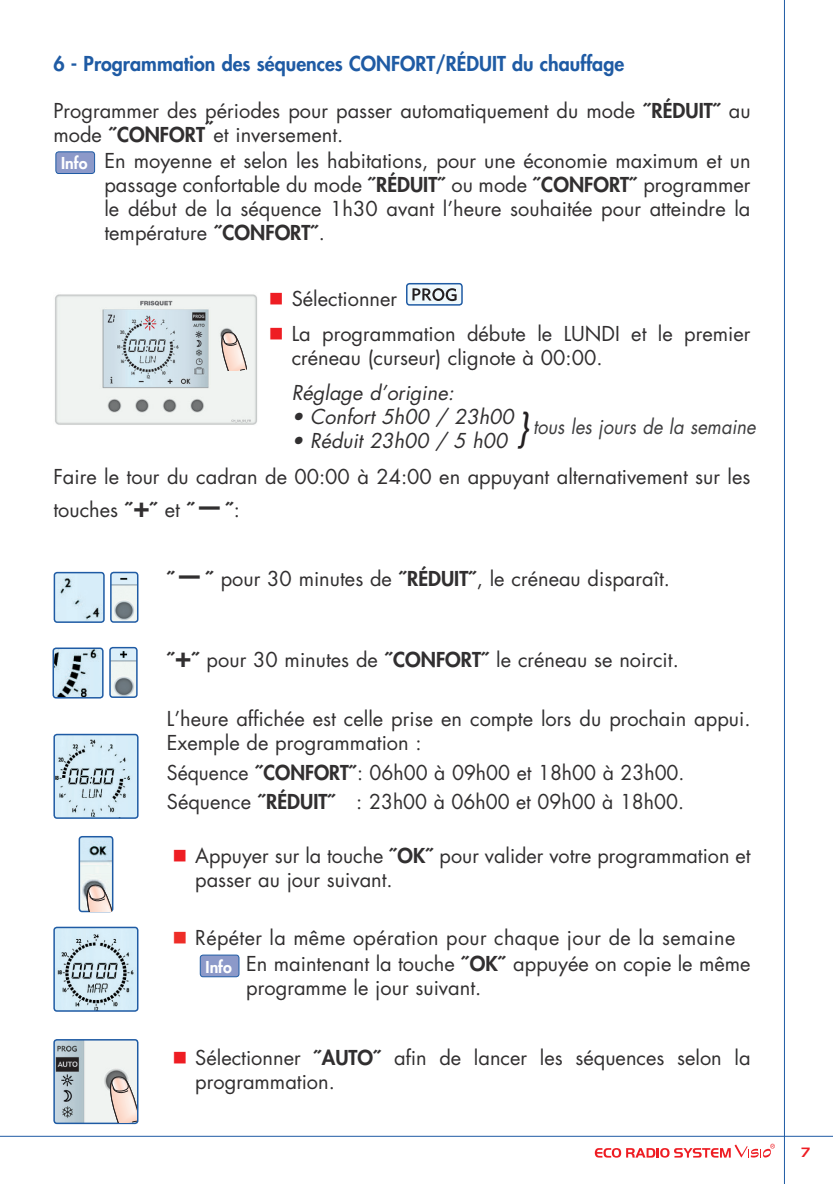
<style>
.page{position:relative;width:833px;height:1184px;background:#fff}
.page>*{position:absolute;margin:0;border:0;box-sizing:border-box;transform-origin:0 0}
.txt2{font:20px/24px "Futura Std";color:#312f30}
.texte{font:20px/24px "Futura Std";color:#312f30}
.titre2{font:800 20px "Futura Std";color:#1f5ba4}
.txt2-2{font:italic 20px "Futura Std";color:#312f30}
.txt2-3{font:20px "Futura Std";letter-spacing:.02em;color:#312f30}
.txt2-4{font:italic 20px "Futura Std";color:#3e3e3f;scale:.92 1}
.t1{font:800 16px "Futura Std";color:#fff}
.t2{font:700 14px "Handel Gothic EF";color:#ee1d23}
.s1{font-weight:800}
.s2{color:#ee1d23}
.s3{font-weight:800;font-size:28px}
.s4{font-size:36px;color:#231f20}
.s5{color:#ee2d28}
</style>
<div class="page">
<hr style="left:783px;top:0;width:1px;height:1184px;background:#1f5ba4">
<hr style="left:0;top:1136px;width:832px;height:1px;background:#1f5ba4">
<svg style="left:594px;top:1144px;width:180px;height:14px"></svg>
<div style="left:56px;top:152px;width:39px;height:21px;background:#8c99c9;border-radius:3px"></div>
<div style="left:55px;top:151px;width:40px;height:23px;border:1px solid #1f5ba4;border-radius:3px"></div>
<svg style="left:409px;top:286px;width:50px;height:17px"></svg>
<div style="left:406px;top:283px;width:56px;height:23px;border:2px solid #1f5ba4;border-radius:3px"></div>
<div style="left:200px;top:955px;width:39px;height:22px;background:#8c99c9;border-radius:3px"></div>
<div style="left:200px;top:954px;width:39px;height:23px;border:1px solid #1f5ba4;border-radius:3px"></div>
<img style="left:56px;top:734px;width:82px;height:82px">
<div style="left:53px;top:734px;width:85px;height:85px;border:2px solid #1f5ba4;border-radius:3px"></div>
<img style="left:56px;top:927px;width:82px;height:82px">
<div style="left:53px;top:927px;width:85px;height:85px;border:2px solid #1f5ba4;border-radius:3px"></div>
<img style="left:82px;top:839px;width:28px;height:46px">
<div style="left:79px;top:836px;width:34px;height:76px;border:2px solid #1f5ba4;border-radius:3px"></div>
<img style="left:56px;top:1042px;width:79px;height:79px">
<div style="left:53px;top:1039px;width:85px;height:85px;border:2px solid #1f5ba4;border-radius:3px"></div>
<img style="left:57px;top:575px;width:45px;height:45px">
<div style="left:54px;top:572px;width:51px;height:51px;border:2px solid #1f5ba4;border-radius:3px"></div>
<img style="left:113px;top:572px;width:25px;height:48px">
<div style="left:110px;top:572px;width:28px;height:51px;border:2px solid #1f5ba4;border-radius:3px"></div>
<img style="left:55px;top:650px;width:46px;height:45px">
<div style="left:52px;top:647px;width:52px;height:51px;border:2px solid #1f5ba4;border-radius:3px"></div>
<img style="left:112px;top:650px;width:23px;height:45px">
<div style="left:109px;top:647px;width:29px;height:51px;border:2px solid #1f5ba4;border-radius:3px"></div>
<svg style="left:103px;top:1077px;width:34px;height:46px"></svg>
<svg style="left:80px;top:885px;width:31px;height:26px"></svg>
<img style="left:55px;top:294px;width:202px;height:131px">
<svg style="left:215px;top:332px;width:32px;height:38px"></svg>
<svg style="left:143px;top:317px;width:13px;height:14px"></svg>
<p class="titre2" style="left:53px;top:51px;width:572px">6 - Programmation des séquences CONFORT/RÉDUIT du chauffage</p>
<p class="texte" style="left:53px;top:99px;width:698px">Programmer des périodes pour passer automatiquement du mode <span class="s1">˝RÉDUIT˝</span> au mode <span class="s1">˝CONFORT</span><sup>˝</sup>et inversement.</p>
<p class="t1" style="left:61px;top:153px;width:28px">Info</p>
<p class="txt2" style="left:104px;top:149px;width:647px;text-align:justify">En moyenne et selon les habitations, pour une économie maximum et un passage confortable du mode <span class="s1">˝RÉDUIT˝</span> ou mode <span class="s1">˝CONFORT˝</span> programmer le début de la séquence 1h30 avant l’heure souhaitée pour atteindre la température <span class="s1">˝CONFORT˝</span>.</p>
<p class="txt2" style="left:269px;top:286px;width:130px"><span class="s2">■</span> Sélectionner</p>
<p class="txt2" style="left:291px;top:322px;width:460px;text-indent:-23px"><span class="s2">■</span> La programmation débute le LUNDI et le premier créneau (curseur) clignote à 00:00.</p>
<p class="txt2-2" style="left:291px;top:380px;width:164px">Réglage d’origine:</p>
<p class="txt2-2" style="left:291px;top:404px;width:224px">• Confort 5h00 / 23h00</p>
<p class="txt2-2" style="left:291px;top:428px;width:217px">• Réduit 23h00 / 5 h00</p>
<p class="txt2" style="left:53px;top:460px;width:698px;line-height:33.6px">Faire le tour du cadran de 00:00 à 24:00 en appuyant alternativement sur les touches <span class="s1">˝</span><span class="s3">+</span><span class="s1">˝</span> et <span class="s1">˝</span><span class="s3">—</span><span class="s1">˝</span>:</p>
<p class="txt2-4" style="left:517px;top:414px;width:260px"><span class="s4">}</span> tous les jours de la semaine</p>
<p class="txt2" style="left:167px;top:567px;width:504px"><span class="s1">˝</span><span class="s3">—</span><span class="s1">˝</span> pour 30 minutes de <span class="s1">˝RÉDUIT˝</span>, le créneau disparaît.</p>
<p class="txt2" style="left:167px;top:647px;width:513px"><span class="s1">˝</span><span class="s3">+</span><span class="s1">˝</span> pour 30 minutes de <span class="s1">˝CONFORT˝</span> le créneau se noircit.</p>
<p class="txt2" style="left:167px;top:707px;width:585px">L’heure affichée est celle prise en compte lors du prochain appui.<br>Exemple de programmation :</p>
<p class="txt2" style="left:167px;top:760px;width:519px">Séquence <span class="s1">˝CONFORT˝</span>: 06h00 à 09h00 et 18h00 à 23h00.</p>
<p class="txt2" style="left:167px;top:790px;width:518px">Séquence <span class="s1">˝RÉDUIT˝</span> : 23h00 à 06h00 et 09h00 à 18h00.</p>
<p class="txt2" style="left:195px;top:844px;width:556px;text-indent:-23px"><span class="s2">■</span> Appuyer sur la touche <span class="s1">˝OK˝</span> pour valider votre programmation et passer au jour suivant.</p>
<p class="txt2-3" style="left:172px;top:925px;width:564px"><span class="s5">■</span> Répéter la même opération pour chaque jour de la semaine</p>
<p class="t1" style="left:205px;top:956px;width:28px">Info</p>
<p class="txt2" style="left:246px;top:952px;width:505px">En maintenant la touche <span class="s1">˝OK˝</span> appuyée on copie le même programme le jour suivant.</p>
<p class="txt2" style="left:195px;top:1046px;width:556px;text-indent:-23px"><span class="s2">■</span> Sélectionner <span class="s1">˝AUTO˝</span> afin de lancer les séquences selon la programmation.</p>
<p class="t2" style="left:800px;top:1144px;width:12px">7</p>
</div>
